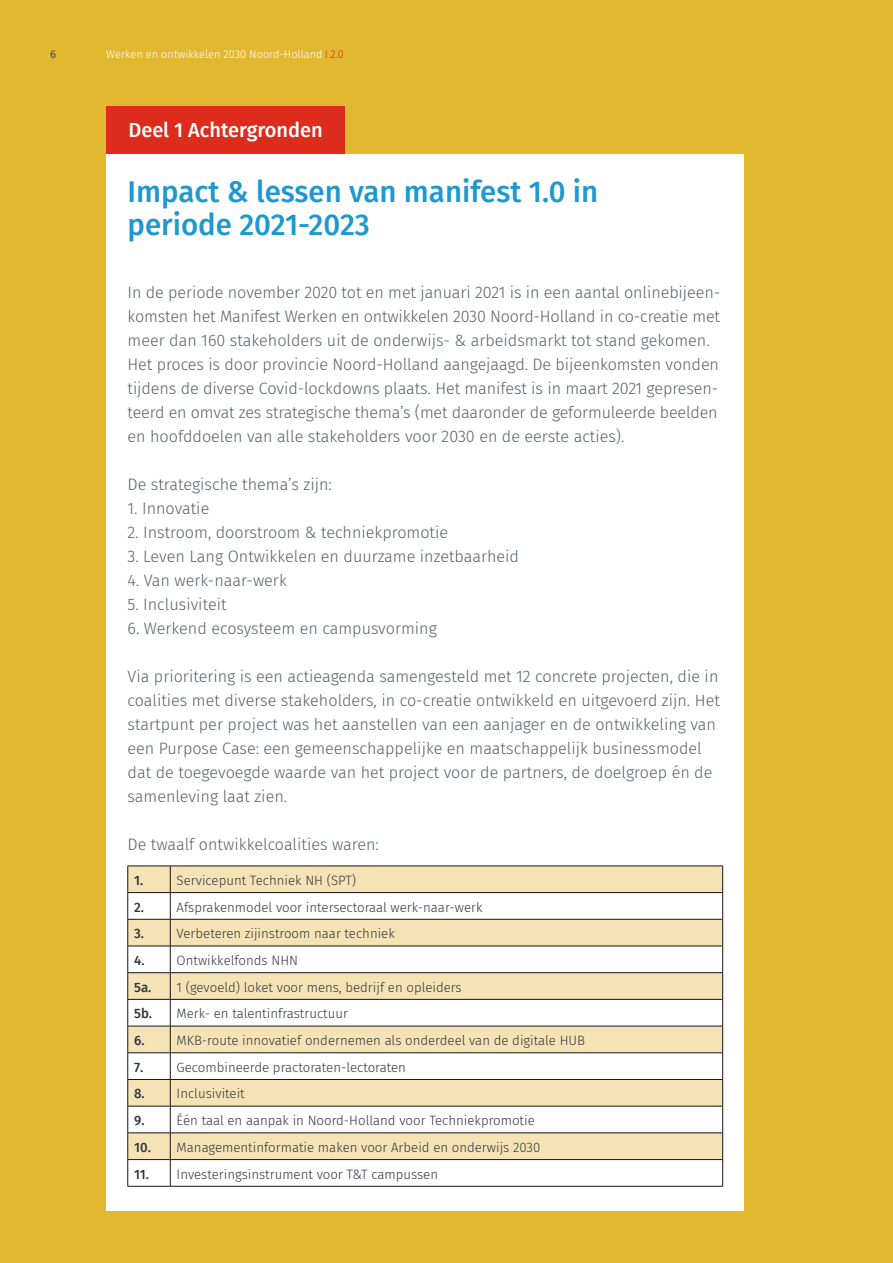
<style>
.page{position:relative;width:893px;height:1263px;background:#e2b831}
.page>*{position:absolute;margin:0;border:0;box-sizing:border-box;transform-origin:0 0}
.Heading{font:500 30px/33px "Fira Sans";color:#1e98cd}
.Heading_panels{font:500 20.4px "Fira Sans";color:#fff}
.Body_11_pt{font:300 16.5px/24px "Fira Sans";color:#56616a}
.Tabel_body{font:300 13.5px "Fira Sans";color:#2d3741}
.Tabel_body-2{font:500 13.5px "Fira Sans";color:#2d3741}
.t1{font:300 11.25px "Fira Sans";color:#fff}
.pagcijfer{font:500 11.25px "Fira Sans";color:#56616a}
.s1{font-weight:400;color:#dd2b1c}
.s2{color:#dd2b1c}
</style>
<div class="page">
<div style="left:106px;top:106px;width:238px;height:48px;background:#dd2b1c"></div>
<div style="left:106px;top:154px;width:638px;height:1056px;background:#fff"></div>
<div style="left:128px;top:867px;width:594px;height:25px;background:#f6e3b5"></div>
<svg style="left:128px;top:893px;width:594px;height:293px"></svg>
<hr style="left:128px;top:866px;width:42px;height:1px;background:#151616">
<hr style="left:170px;top:866px;width:553px;height:1px;background:#151616">
<hr style="left:128px;top:892px;width:42px;height:1px;background:#151616">
<hr style="left:170px;top:892px;width:553px;height:1px;background:#151616">
<hr style="left:128px;top:919px;width:42px;height:1px;background:#151616">
<hr style="left:170px;top:919px;width:553px;height:1px;background:#151616">
<hr style="left:128px;top:946px;width:42px;height:1px;background:#151616">
<hr style="left:170px;top:946px;width:553px;height:1px;background:#151616">
<hr style="left:128px;top:972px;width:42px;height:1px;background:#151616">
<hr style="left:170px;top:972px;width:553px;height:1px;background:#151616">
<hr style="left:128px;top:999px;width:42px;height:1px;background:#151616">
<hr style="left:170px;top:999px;width:553px;height:1px;background:#151616">
<hr style="left:128px;top:1026px;width:42px;height:1px;background:#151616">
<hr style="left:170px;top:1026px;width:553px;height:1px;background:#151616">
<hr style="left:128px;top:1052px;width:42px;height:1px;background:#151616">
<hr style="left:170px;top:1052px;width:553px;height:1px;background:#151616">
<hr style="left:128px;top:1079px;width:42px;height:1px;background:#151616">
<hr style="left:170px;top:1079px;width:553px;height:1px;background:#151616">
<hr style="left:128px;top:1106px;width:42px;height:1px;background:#151616">
<hr style="left:170px;top:1106px;width:553px;height:1px;background:#151616">
<hr style="left:128px;top:1132px;width:42px;height:1px;background:#151616">
<hr style="left:170px;top:1132px;width:553px;height:1px;background:#151616">
<hr style="left:128px;top:1159px;width:42px;height:1px;background:#151616">
<svg style="left:127px;top:866px;width:1px;height:320px"></svg>
<hr style="left:170px;top:1159px;width:553px;height:1px;background:#151616">
<svg style="left:170px;top:866px;width:1px;height:320px"></svg>
<svg style="left:722px;top:866px;width:1px;height:320px"></svg>
<hr style="left:128px;top:1186px;width:42px;height:1px;background:#151616">
<hr style="left:170px;top:1186px;width:553px;height:1px;background:#151616">
<p class="pagcijfer" style="left:50px;top:45px;width:8px">6</p>
<p class="t1" style="left:106px;top:47px;width:239px">Werken en ontwikkelen 2030 Noord-Holland <span class="s1">I</span> <span class="s2">2.0</span></p>
<p class="Heading_panels" style="left:128px;top:114px;width:196px">Deel 1 Achtergronden</p>
<p class="Heading" style="left:128px;top:174px;width:472px">Impact &amp; lessen van manifest 1.0 in periode 2021-2023</p>
<p class="Body_11_pt" style="left:128px;top:280px;width:594px">In de periode november 2020 tot en met januari 2021 is in een aantal onlinebijeen&shy;komsten het Manifest Werken en ontwikkelen 2030 Noord-Holland in co-creatie met meer dan 160 stakeholders uit de onderwijs- &amp; arbeidsmarkt tot stand gekomen.<br>Het proces is door provincie Noord-Holland aangejaagd. De bijeenkomsten vonden tijdens de diverse Covid-lockdowns plaats. Het manifest is in maart 2021 gepresen&shy;teerd en omvat zes strategische thema’s (met daaronder de geformuleerde beelden en hoofddoelen van alle stakeholders voor 2030 en de eerste acties).</p>
<p class="Body_11_pt" style="left:128px;top:472px;width:206px">De strategische thema’s zijn:</p>
<p class="Body_11_pt" style="left:128px;top:496px;width:83px">1. Innovatie</p>
<p class="Body_11_pt" style="left:128px;top:520px;width:322px">2. Instroom, doorstroom &amp; techniekpromotie</p>
<p class="Body_11_pt" style="left:128px;top:544px;width:393px">3. Leven Lang Ontwikkelen en duurzame inzetbaarheid</p>
<p class="Body_11_pt" style="left:128px;top:568px;width:161px">4. Van werk-naar-werk</p>
<p class="Body_11_pt" style="left:128px;top:592px;width:100px">5. Inclusiviteit</p>
<p class="Body_11_pt" style="left:128px;top:616px;width:311px">6. Werkend ecosysteem en campusvorming</p>
<p class="Body_11_pt" style="left:128px;top:664px;width:594px">Via prioritering is een actieagenda samengesteld met 12 concrete projecten, die in coalities met diverse stakeholders, in co-creatie ontwikkeld en uitgevoerd zijn. Het startpunt per project was het aanstellen van een aanjager en de ontwikkeling van een Purpose Case: een gemeenschappelijke en maatschappelijk businessmodel dat de toegevoegde waarde van het project voor de partners, de doelgroep én de samenleving laat zien.</p>
<p class="Body_11_pt" style="left:128px;top:832px;width:253px">De twaalf ontwikkelcoalities waren:</p>
<p class="Tabel_body-2" style="left:134px;top:869px;width:11px">1.</p>
<p class="Tabel_body" style="left:177px;top:871px;width:181px">Servicepunt Techniek NH (SPT)</p>
<p class="Tabel_body-2" style="left:134px;top:896px;width:11px">2.</p>
<p class="Tabel_body" style="left:177px;top:897px;width:307px">Afsprakenmodel voor intersectoraal werk-naar-werk</p>
<p class="Tabel_body-2" style="left:134px;top:923px;width:11px">3.</p>
<p class="Tabel_body" style="left:177px;top:924px;width:220px">Verbeteren zijinstroom naar techniek</p>
<p class="Tabel_body-2" style="left:134px;top:949px;width:12px">4.</p>
<p class="Tabel_body" style="left:177px;top:951px;width:123px">Ontwikkelfonds NHN</p>
<p class="Tabel_body-2" style="left:134px;top:976px;width:19px">5a.</p>
<p class="Tabel_body" style="left:177px;top:977px;width:287px">1 (gevoeld) loket voor mens, bedrijf en opleiders</p>
<p class="Tabel_body-2" style="left:134px;top:1003px;width:19px">5b.</p>
<p class="Tabel_body" style="left:177px;top:1004px;width:173px">Merk- en talentinfrastructuur</p>
<p class="Tabel_body-2" style="left:134px;top:1029px;width:12px">6.</p>
<p class="Tabel_body" style="left:177px;top:1031px;width:410px">MKB-route innovatief ondernemen als onderdeel van de digitale HUB</p>
<p class="Tabel_body-2" style="left:134px;top:1056px;width:11px">7.</p>
<p class="Tabel_body" style="left:177px;top:1057px;width:231px">Gecombineerde practoraten-lectoraten</p>
<p class="Tabel_body-2" style="left:134px;top:1083px;width:12px">8.</p>
<p class="Tabel_body" style="left:177px;top:1084px;width:70px">Inclusiviteit</p>
<p class="Tabel_body-2" style="left:134px;top:1109px;width:12px">9.</p>
<p class="Tabel_body" style="left:177px;top:1111px;width:360px">Één taal en aanpak in Noord-Holland voor Techniekpromotie</p>
<p class="Tabel_body-2" style="left:134px;top:1136px;width:18px">10.</p>
<p class="Tabel_body" style="left:177px;top:1137px;width:365px">Managementinformatie maken voor Arbeid en onderwijs 2030</p>
<p class="Tabel_body-2" style="left:134px;top:1163px;width:16px">11.</p>
<p class="Tabel_body" style="left:177px;top:1164px;width:263px">Investeringsinstrument voor T&amp;T campussen</p>
</div>
